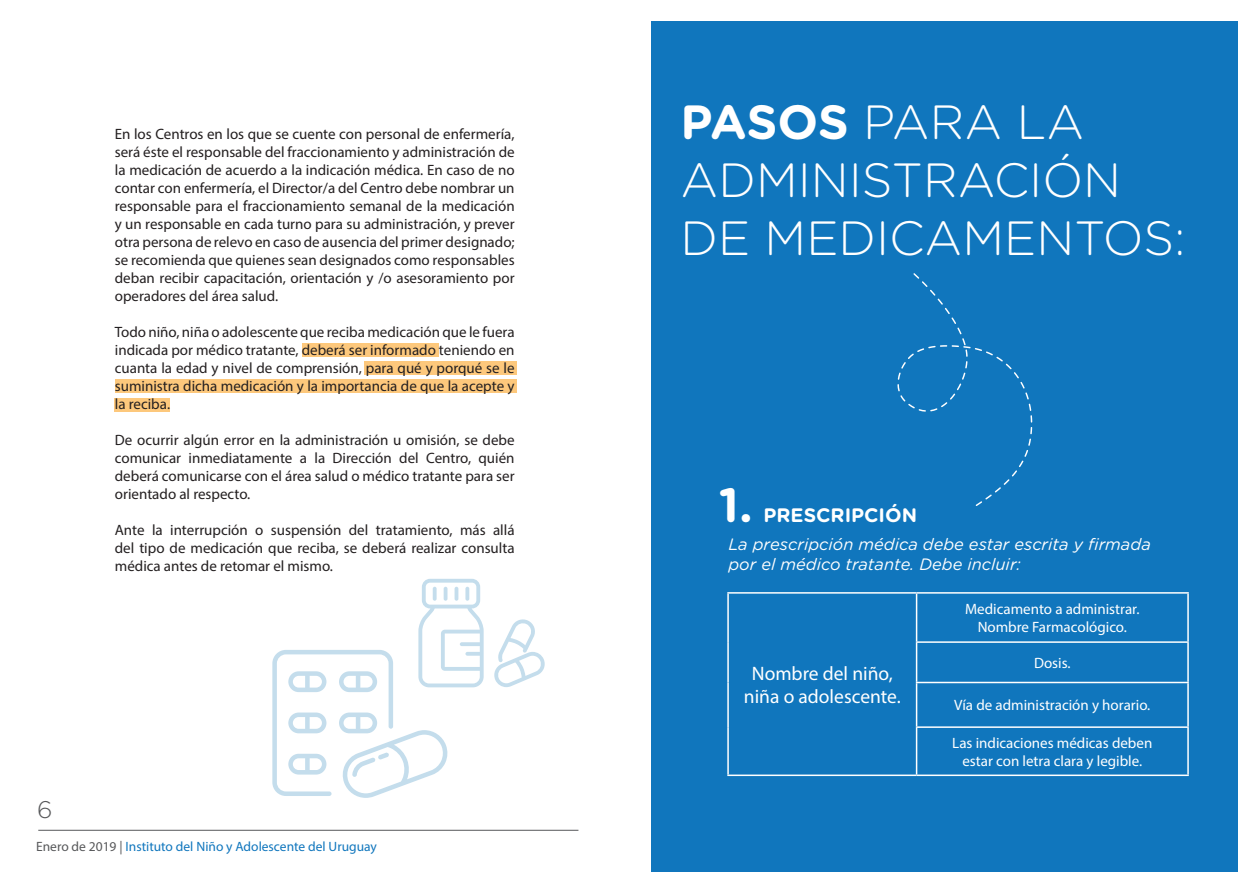
<style>
.page{position:relative;width:1259px;height:893px;background:#fff}
.page>*{position:absolute;margin:0;border:0;box-sizing:border-box;transform-origin:0 0}
.t1{font:300 48px/57.6px "Gotham Rounded";color:#fff}
.t2{font:700 48px "Gotham Rounded";color:#fff}
.t3{font:300 24px "Gotham Rounded";color:#57585a}
.t4{font:19.5px/23.4px "Myriad Pro";color:#fff;text-align:center}
.t5{font:700 19.5px "Gotham Rounded";color:#fff}
.t6{font:italic 16.5px/19.8px "Gotham Rounded";color:#fff}
.t7{font:15px/18px "Myriad Pro";color:#231f20;text-align:justify}
.t8{font:15px/18px "Myriad Pro";color:#fff;text-align:center}
.t9{font:13.5px "Myriad Pro";color:#1076bd}
.s1{color:#57585a}
.s2{font-weight:700}
</style>
<div class="page">
<hr style="left:38px;top:830px;width:540px;height:1px;background:#57585a">
<div style="left:365px;top:361px;width:152px;height:14px;background:#fdc87c"></div>
<div style="left:115px;top:379px;width:402px;height:14px;background:#fdc87c"></div>
<div style="left:115px;top:398px;width:55px;height:13px;background:#fdc87c"></div>
<div style="left:302px;top:343px;width:136px;height:14px;background:#fdc87c"></div>
<div style="left:651px;top:21px;width:586px;height:851px;background:#1076bd"></div>
<svg style="left:897px;top:273px;width:135px;height:233px"></svg>
<svg style="left:272px;top:579px;width:211px;height:219px"></svg>
<svg style="left:465px;top:587px;width:4px;height:14px"></svg>
<svg style="left:454px;top:587px;width:4px;height:14px"></svg>
<hr style="left:444px;top:587px;width:3px;height:14px;background:#c4ddec;border-radius:2px">
<hr style="left:433px;top:587px;width:3px;height:14px;background:#c4ddec;border-radius:2px">
<svg style="left:494px;top:619px;width:51px;height:68px"></svg>
<hr style="left:727px;top:592px;width:189px;height:2px;background:#fff">
<hr style="left:727px;top:594px;width:2px;height:48px;background:#fff">
<hr style="left:727px;top:642px;width:2px;height:40px;background:#fff">
<hr style="left:727px;top:682px;width:2px;height:45px;background:#fff">
<hr style="left:727px;top:727px;width:2px;height:47px;background:#fff">
<hr style="left:727px;top:774px;width:189px;height:2px;background:#fff">
<hr style="left:916px;top:643px;width:1px;height:39px;background:#fff">
<hr style="left:1187px;top:643px;width:1px;height:39px;background:#fff">
<hr style="left:916px;top:728px;width:1px;height:46px;background:#fff">
<hr style="left:1187px;top:728px;width:1px;height:46px;background:#fff">
<hr style="left:916px;top:774px;width:272px;height:2px;background:#fff">
<hr style="left:916px;top:592px;width:272px;height:2px;background:#fff">
<hr style="left:916px;top:594px;width:1px;height:47px;background:#fff">
<hr style="left:1187px;top:594px;width:1px;height:47px;background:#fff">
<hr style="left:916px;top:641px;width:272px;height:2px;background:#fff">
<hr style="left:916px;top:682px;width:272px;height:1px;background:#fff">
<hr style="left:916px;top:683px;width:1px;height:43px;background:#fff">
<hr style="left:1187px;top:683px;width:1px;height:43px;background:#fff">
<hr style="left:916px;top:726px;width:272px;height:2px;background:#fff">
<p class="t7" style="left:115px;top:125px;width:401px">En los Centros en los que se cuente con personal de enfermería, será éste el responsable del fraccionamiento y administración de la medicación de acuerdo a la indicación médica. En caso de no contar con enfermería, el Director/a del Centro debe nombrar un responsable para el fraccionamiento semanal de la medicación y un responsable en cada turno para su administración, y prever otra persona de relevo en caso de ausencia del primer designado; se recomienda que quienes sean designados como responsables deban recibir capacitación, orientación y /o asesoramiento por operadores del área salud.</p>
<p class="t7" style="left:115px;top:323px;width:401px">Todo niño, niña o adolescente que reciba medicación que le fuera indicada por médico tratante, deberá ser informado teniendo en cuanta la edad y nivel de comprensión, para qué y porqué se le suministra dicha medicación y la importancia de que la acepte y la reciba.</p>
<p class="t7" style="left:115px;top:431px;width:401px">De ocurrir algún error en la administración u omisión, se debe comunicar inmediatamente a la Dirección del Centro, quién deberá comunicarse con el área salud o médico tratante para ser orientado al respecto.</p>
<p class="t7" style="left:115px;top:521px;width:401px">Ante la interrupción o suspensión del tratamiento, más allá del tipo de medicación que reciba, se deberá realizar consulta médica antes de retomar el mismo.</p>
<h2 class="t3" style="left:37px;top:793px;width:17px">6</h2>
<p class="t9" style="left:36px;top:838px;width:342px"><span class="s1">Enero de 2019 |</span> Instituto del Niño y Adolescente del Uruguay</p>
<h1 class="t1" style="left:680px;top:91px;width:506px"><span class="s2">PASOS</span> PARA LA<br>ADMINISTRACIÓN<br>DE MEDICAMENTOS:</h1>
<h1 class="t2" style="left:719px;top:470px;width:35px">1.</h1>
<h3 class="t5" style="left:763px;top:500px;width:155px">PRESCRIPCIÓN</h3>
<p class="t6" style="left:728px;top:534px;width:424px">La prescripción médica debe estar escrita y firmada por el médico tratante. Debe incluir:</p>
<h3 class="t4" style="left:744px;top:661px;width:158px">Nombre del niño, niña o adolescente.</h3>
<p class="t8" style="left:965px;top:600px;width:176px">Medicamento a administrar.<br>Nombre Farmacológico.</p>
<p class="t8" style="left:1034px;top:654px;width:38px">Dosis.</p>
<p class="t8" style="left:954px;top:696px;width:198px">Vía de administración y horario.</p>
<p class="t8" style="left:952px;top:734px;width:202px">Las indicaciones médicas deben estar con letra clara y legible.</p>
</div>
